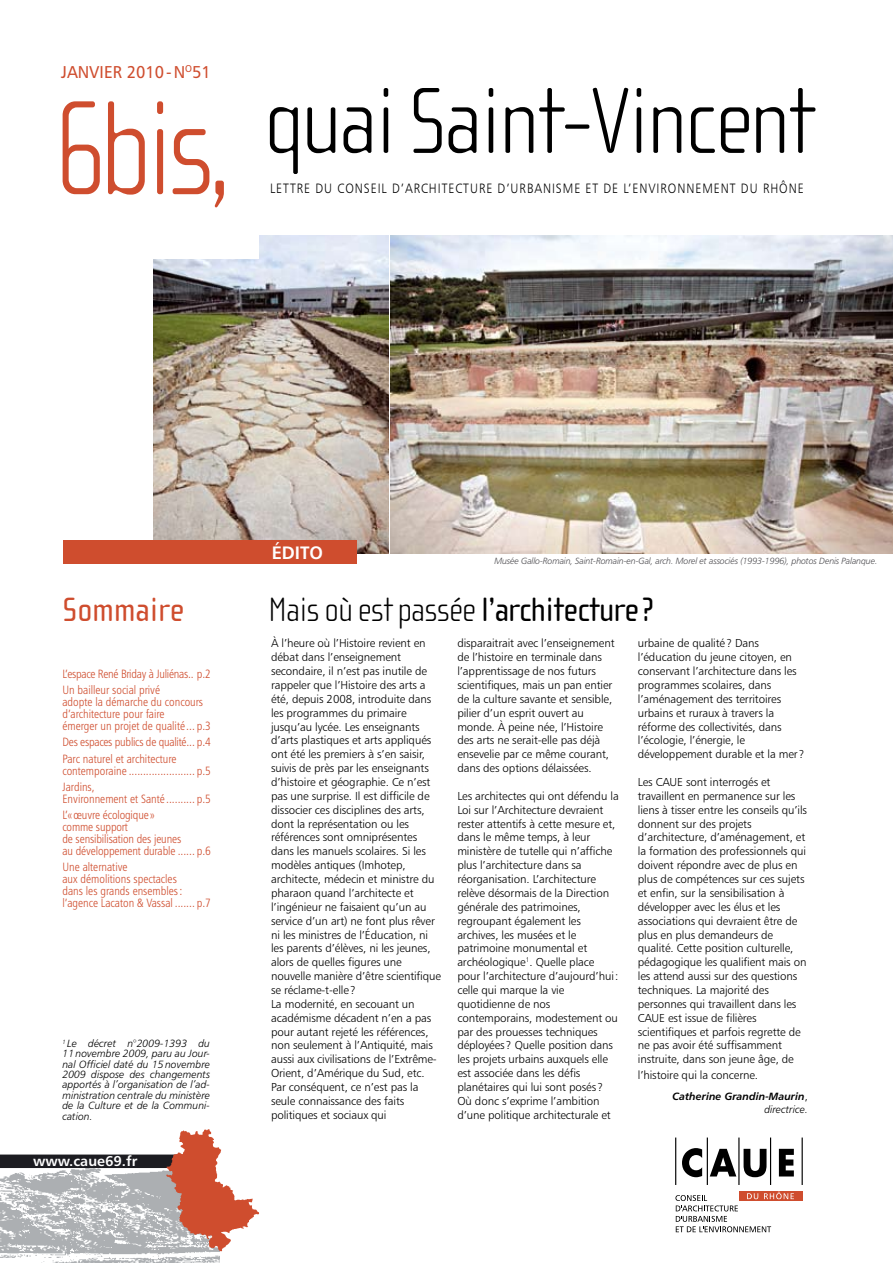
<style>
.page{position:relative;width:893px;height:1263px;background:#fff}
.page>*{position:absolute;margin:0;border:0;box-sizing:border-box;transform-origin:0 0}
.t1{font:100 137.25px "Cholla Sans";color:#cf4d2e;scale:.92 1}
.t2{font:100 96px "Cholla Sans";letter-spacing:-.03em;color:#000}
.t3{font:100 34.65px "Cholla Sans";letter-spacing:-.02em;color:#000}
.t4{font:34.5px "Cholla Sans";color:#cf4d2e}
.t5{font:18px "Humanist 777 BT Bold B";color:#fff}
.t6{font:17.1px "Humanist 777 BT Roman B";color:#cf4d2e;scale:.95 1}
.t7{font:14.25px "Humanist 777 BT Bold B";color:#fff}
.t8{font:13.5px "Humanist 777 BT Light B";letter-spacing:.08em;color:#000;scale:.88 1}
.t9{font:12px/12px "Humanist 777 BT Light Condensed B";color:#cf4d2e}
.t10{font:12px/16.2px "Humanist 777 BT Light Condensed B";letter-spacing:-.02em;color:#cf4d2e}
.t11{font:11.55px/13.8px "Humanist 777 BT Light B";letter-spacing:-.01em;color:#000}
.t12{font:10.5px/10.4px "Humanist 777 BT Light Italic B";color:#000;text-align:justify}
.t13{font:10.5px "Humanist 777 BT Bold Italic B";color:#000}
.t14{font:9px "Humanist 777 BT Light Italic B";letter-spacing:-.02em;color:#504f53}
.s1{font-size:129.3px}
.s2{font-weight:400}
.s3{font-family:"Humanist 777 BT Light B";font-size:11.25px}
</style>
<div class="page">
<img style="left:153px;top:236px;width:236px;height:318px">
<img style="left:391px;top:236px;width:502px;height:318px">
<div style="left:0;top:0;width:259px;height:259px;background:#fff"></div>
<div style="left:64px;top:540px;width:293px;height:23px;background:#cf4d2e"></div>
<img style="left:0;top:1168px;width:220px;height:95px">
<svg style="left:682px;top:1148px;width:20px;height:29px"></svg>
<svg style="left:710px;top:1149px;width:26px;height:27px"></svg>
<svg style="left:744px;top:1149px;width:22px;height:28px"></svg>
<svg style="left:779px;top:1149px;width:15px;height:27px"></svg>
<hr style="left:675px;top:1137px;width:1px;height:48px;background:#000">
<hr style="left:707px;top:1137px;width:1px;height:48px;background:#000">
<hr style="left:738px;top:1137px;width:1px;height:48px;background:#000">
<hr style="left:770px;top:1137px;width:1px;height:48px;background:#000">
<hr style="left:802px;top:1137px;width:1px;height:48px;background:#000">
<div style="left:739px;top:1191px;width:63px;height:10px;background:#cf4d2e"></div>
<svg style="left:675px;top:1191px;width:119px;height:41px"></svg>
<div style="left:0;top:1154px;width:205px;height:14px;background:#1c1c21"></div>
<svg style="left:166px;top:1129px;width:93px;height:122px"></svg>
<h3 class="t6" style="left:61px;top:61px;width:159px">JANVIER 2010-N<sup>O</sup>51</h3>
<h1 class="t1" style="left:54px;top:74px;width:195px">6bis<span class="s1">,</span></h1>
<h2 class="t2" style="left:264px;top:69px;width:553px">quai Saint-Vincent</h2>
<p class="t8" style="left:270px;top:180px;width:608px">LETTRE DU CONSEIL D’ARCHITECTURE D’URBANISME ET DE L’ENVIRONNEMENT DU RHÔNE</p>
<h3 class="t4" style="left:62px;top:591px;width:123px">Sommaire</h3>
<p class="t10" style="left:62px;top:665px;width:150px">L’espace René Briday à Juliénas.. p.2<br>Un bailleur social privé</p>
<p class="t9" style="left:62px;top:696px;width:150px">adopte la démarche du concours d’architecture pour faire<br>émerger un projet de qualité... p.3</p>
<p class="t10" style="left:62px;top:734px;width:150px">Des espaces publics de qualité... p.4<br>Parc naturel et architecture</p>
<p class="t9" style="left:62px;top:762px;width:150px;line-height:16.2px">contemporaine ....................... p.5<br>Jardins,</p>
<p class="t9" style="left:62px;top:790px;width:150px;line-height:16.2px">Environnement et Santé.......... p.5<br>L’«œuvre écologique»</p>
<p class="t9" style="left:62px;top:821px;width:150px">comme support<br>de sensibilisation des jeunes<br>au développement durable ...... p.6</p>
<p class="t9" style="left:62px;top:861px;width:150px">Une alternative<br>aux démolitions spectacles<br>dans les grands ensembles: l’agence Lacaton &amp; Vassal ....... p.7</p>
<p class="t12" style="left:62px;top:1038px;width:149px"><sup>1</sup> Le décret n°2009-1393 du 11novembre 2009, paru au Jour&shy;nal Officiel daté du 15novembre 2009 dispose des changements apportés à l’organisation de l’ad&shy;ministration centrale du ministère de la Culture et de la Communi&shy;cation.</p>
<p class="t7" style="left:33px;top:1152px;width:106px">www.caue69.fr</p>
<h3 class="t5" style="left:272px;top:541px;width:53px">ÉDITO</h3>
<p class="t14" style="left:494px;top:556px;width:385px">Musée Gallo-Romain, Saint-Romain-en-Gal, arch. Morel et associés (1993-1996), photos Denis Palanque.</p>
<h3 class="t3" style="left:269px;top:591px;width:387px">Mais où est passée <span class="s2">l’architecture ?</span></h3>
<p class="t11" style="left:271px;top:636px;width:172px">À l’heure où l’Histoire revient en débat dans l’enseignement secondaire, il n’est pas inutile de rappeler que l’Histoire des arts a été, depuis 2008, introduite dans les programmes du primaire jusqu’au lycée. Les enseignants d’arts plastiques et arts appliqués ont été les premiers à s’en saisir, suivis de près par les enseignants d’histoire et géographie. Ce n’est pas une surprise. Il est difficile de dissocier ces disciplines des arts, dont la représentation ou les références sont omniprésentes dans les manuels scolaires. Si les modèles antiques (Imhotep, architecte, médecin et ministre du pharaon quand l’architecte et l’ingénieur ne faisaient qu’un au service d’un art) ne font plus rêver ni les ministres de l’Éducation, ni les parents d’élèves, ni les jeunes, alors de quelles figures une nouvelle manière d’être scientifique se réclame-t-elle?<br>La modernité, en secouant un académisme décadent n’en a pas pour autant rejeté les références, non seulement à l’Antiquité, mais aussi aux civilisations de l’Extrême-<br>Orient, d’Amérique du Sud, etc.<br>Par conséquent, ce n’est pas la seule connaissance des faits politiques et sociaux qui</p>
<p class="t11" style="left:457px;top:636px;width:159px">disparaitrait avec l’enseignement de l’histoire en terminale dans l’apprentissage de nos futurs scientifiques, mais un pan entier de la culture savante et sensible, pilier d’un esprit ouvert au monde. À peine née, l’Histoire des arts ne serait-elle pas déjà ensevelie par ce même courant, dans des options délaissées.</p>
<p class="t11" style="left:457px;top:789px;width:163px">Les architectes qui ont défendu la<br>Loi sur l’Architecture devraient rester attentifs à cette mesure et, dans le même temps, à leur ministère de tutelle qui n’affiche plus l’architecture dans sa réorganisation. L’architecture relève désormais de la Direction générale des patrimoines, regroupant également les archives, les musées et le patrimoine monumental et archéologique<sup>1</sup>. Quelle place pour l’architecture d’aujourd’hui: celle qui marque la vie quotidienne de nos contemporains, modestement ou par des prouesses techniques déployées? Quelle position dans les projets urbains auxquels elle est associée dans les défis planétaires qui lui sont posés?<br>Où donc s’exprime l’ambition d’une politique architecturale et</p>
<p class="t11" style="left:638px;top:636px;width:168px">urbaine de qualité? Dans l’éducation du jeune citoyen, en conservant l’architecture dans les programmes scolaires, dans l’aménagement des territoires urbains et ruraux à travers la réforme des collectivités, dans l’écologie, l’énergie, le développement durable et la mer?</p>
<p class="t11" style="left:638px;top:775px;width:171px">Les CAUE sont interrogés et travaillent en permanence sur les liens à tisser entre les conseils qu’ils donnent sur des projets d’architecture, d’aménagement, et la formation des professionnels qui doivent répondre avec de plus en plus de compétences sur ces sujets et enfin, sur la sensibilisation à développer avec les élus et les associations qui devraient être de plus en plus demandeurs de qualité. Cette position culturelle, pédagogique les qualifient mais on les attend aussi sur des questions techniques. La majorité des personnes qui travaillent dans les<br>CAUE est issue de filières scientifiques et parfois regrette de ne pas avoir été suffisamment instruite, dans son jeune âge, de</p>
<p class="t11" style="left:638px;top:1068px;width:122px">l’histoire qui la concerne.</p>
<p class="t13" style="left:672px;top:1089px;width:137px">Catherine Grandin-Maurin<span class="s3">,</span></p>
<p class="t12" style="left:764px;top:1103px;width:45px">directrice.</p>
</div>
